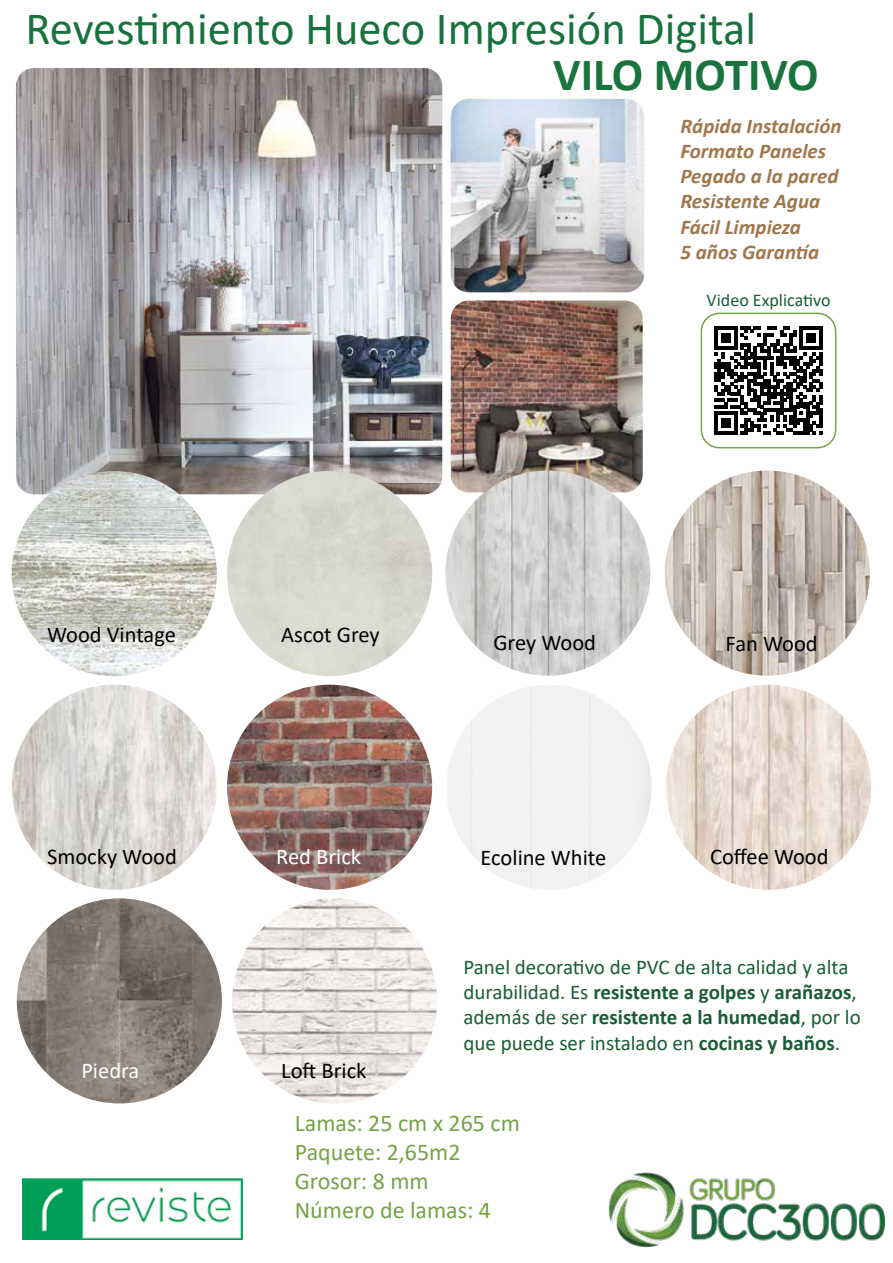
<style>
.page{position:relative;width:893px;height:1263px;background:#fff}
.page>*{position:absolute;margin:0;border:0;box-sizing:border-box;transform-origin:0 0}
.t1{font:46.5px "Calibri";color:#18723d}
.t2{font:700 46.5px "Calibri";color:#19743d}
.t3{font:24px/28.8px "Calibri";color:#75a346}
.t4{font:22.5px "Calibri";color:#000}
.t5{font:22.5px "Calibri";color:#fff}
.t6{font:21px/25.2px "Calibri";color:#195d36}
.t7{font:italic 700 21px/25.2px "Calibri";color:#a2764b}
.t8{font:18px "Calibri";color:#195d38}
.s1{font-weight:700}
</style>
<div class="page">
<img style="left:12px;top:685px;width:205px;height:205px;border-radius:103px">
<img style="left:227px;top:685px;width:205px;height:205px;border-radius:103px">
<img style="left:666px;top:685px;width:205px;height:205px;border-radius:103px">
<img style="left:17px;top:898px;width:205px;height:205px;border-radius:103px">
<img style="left:232px;top:898px;width:205px;height:205px;border-radius:103px">
<img style="left:665px;top:470px;width:205px;height:206px;border-radius:103px">
<img style="left:608px;top:1172px;width:276px;height:75px">
<img style="left:16px;top:68px;width:426px;height:426px">
<img style="left:451px;top:99px;width:193px;height:193px">
<img style="left:451px;top:300px;width:192px;height:192px">
<img style="left:12px;top:471px;width:205px;height:205px;border-radius:103px">
<img style="left:23px;top:1179px;width:219px;height:60px">
<img style="left:445px;top:470px;width:205px;height:206px;border-radius:103px">
<svg style="left:714px;top:326px;width:108px;height:109px"></svg>
<div style="left:701px;top:313px;width:135px;height:135px;border:2px solid #75a446;border-radius:18px"></div>
<h1 class="t1" style="left:25px;top:-3px;width:732px">Revestimiento Hueco Impresión Digital</h1>
<h1 class="t2" style="left:553px;top:42px;width:267px">VILO MOTIVO</h1>
<p class="t7" style="left:680px;top:112px;width:163px">Rápida Instalación<br>Formato Paneles<br>Pegado a la pared<br>Resistente Agua<br>Fácil Limpieza<br>5 años Garantía</p>
<p class="t8" style="left:707px;top:287px;width:126px">Video Explicativo</p>
<p class="t4" style="left:47px;top:619px;width:130px">Wood Vintage</p>
<p class="t4" style="left:281px;top:619px;width:100px">Ascot Grey</p>
<p class="t4" style="left:47px;top:841px;width:131px">Smocky Wood</p>
<p class="t5" style="left:276px;top:841px;width:86px">Red Brick</p>
<p class="t5" style="left:81px;top:1055px;width:59px">Piedra</p>
<p class="t4" style="left:281px;top:1055px;width:87px">Loft Brick</p>
<p class="t4" style="left:493px;top:627px;width:104px">Grey Wood</p>
<p class="t4" style="left:726px;top:627px;width:94px">Fan Wood</p>
<p class="t4" style="left:481px;top:842px;width:127px">Ecoline White</p>
<p class="t4" style="left:710px;top:841px;width:120px">Coffee Wood</p>
<p class="t6" style="left:463px;top:954px;width:399px">Panel decorativo de PVC de alta calidad y alta durabilidad. Es <span class="s1">resistente a golpes</span> y <span class="s1">arañazos</span>, además de ser <span class="s1">resistente a la humedad</span>, por lo que puede ser instalado en <span class="s1">cocinas y baños</span>.</p>
<p class="t3" style="left:295px;top:1108px;width:227px">Lamas: 25 cm x 265 cm<br>Paquete: 2,65m2<br>Grosor: 8 mm<br>Número de lamas: 4</p>
</div>
